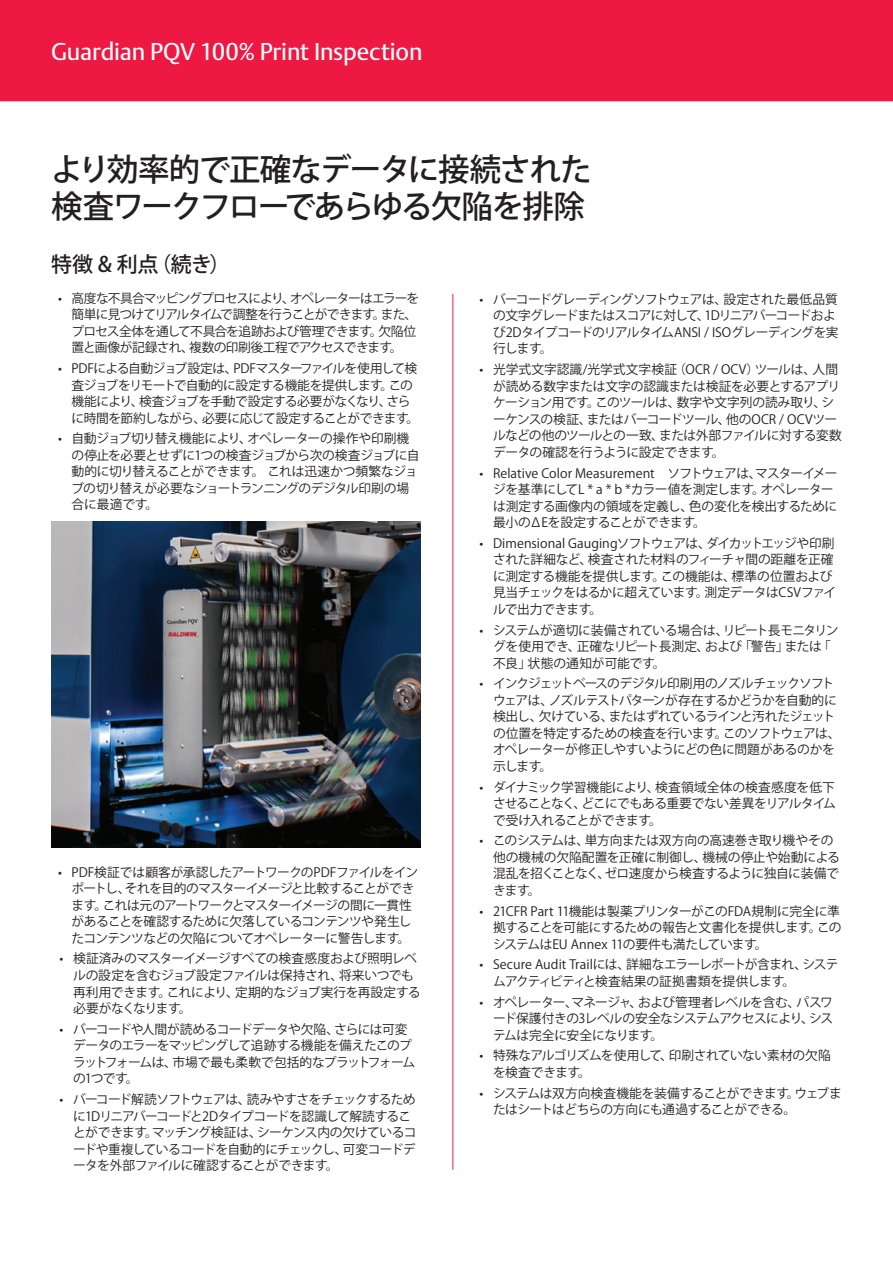
<style>
.page{position:relative;width:893px;height:1263px;background:#fff}
.page>*{position:absolute;margin:0;border:0;box-sizing:border-box;transform-origin:0 0}
.Heading_1{font:500 31.5px/37.8px "Koz Go Pro";letter-spacing:-.055em;color:#231f20}
.t1{font:24px "DTL Argo T";letter-spacing:-.005em;color:#fff}
.Heading_3{font:500 21px "Koz Go Pro";color:#231f20}
.t2{font:12.75px/16.5px "Koz Go Pro";letter-spacing:-.04em;color:#231f20}
.t3{font:12.75px/16.5px "Koz Go Pro";letter-spacing:-.065em;color:#231f20}
.t4{font:12.75px/16.5px "Koz Go Pro";letter-spacing:-.02em;color:#231f20}
</style>
<div class="page">
<div style="left:0;top:0;width:893px;height:101px;background:#ed1943"></div>
<hr style="left:452px;top:294px;width:1px;height:876px;background:#ed1943">
<img style="left:51px;top:522px;width:370px;height:325px">
<p class="t1" style="left:51px;top:37px;width:373px">Guardian PQV 100% Print Inspection</p>
<p class="Heading_1" style="left:51px;top:152px;width:542px">より効率的で正確なデータに接続された検査ワークフローであらゆる欠陥を排除</p>
<p class="Heading_3" style="left:51px;top:251px;width:181px">特徴 &amp; 利点（続き）</p>
<p class="t3" style="left:72px;top:290px;width:349px;text-indent:-14px">• 高度な不具合マッピングプロセスにより、オペレーターはエラーを簡単に見つけてリアルタイムで調整を行うことができます。また、プロセス全体を通して不具合を追跡および管理できます。欠陥位置と画像が記録され、複数の印刷後工程でアクセスできます。</p>
<p class="t2" style="left:72px;top:361px;width:349px;text-indent:-14px">• PDFによる自動ジョブ設定は、PDFマスターファイルを使用して検査ジョブをリモートで自動的に設定する機能を提供します。この機能により、検査ジョブを手動で設定する必要がなくなり、さらに時間を節約しながら、必要に応じて設定することができます。</p>
<p class="t2" style="left:72px;top:431px;width:350px;text-indent:-14px">• 自動ジョブ切り替え機能により、オペレーターの操作や印刷機の停止を必要とせずに1つの検査ジョブから次の検査ジョブに自動的に切り替えることができます。 これは迅速かつ頻繁なジョブの切り替えが必要なショートランニングのデジタル印刷の場合に最適です。</p>
<p class="t2" style="left:72px;top:864px;width:348px;text-indent:-14px">• PDF検証では顧客が承認したアートワークのPDFファイルをインポートし、それを目的のマスターイメージと比較することができます。これは元のアートワークとマスターイメージの間に一貫性があることを確認するために欠落しているコンテンツや発生したコンテンツなどの欠陥についてオペレーターに警告します。</p>
<p class="t2" style="left:73px;top:951px;width:349px;text-indent:-14px">• 検証済みのマスターイメージすべての検査感度および照明レベルの設定を含むジョブ設定ファイルは保持され、将来いつでも再利用できます。これにより、定期的なジョブ実行を再設定する必要がなくなります。</p>
<p class="t2" style="left:73px;top:1021px;width:344px;text-indent:-14px">• バーコードや人間が読めるコードデータや欠陥、さらには可変データのエラーをマッピングして追跡する機能を備えたこのプラットフォームは、市場で最も柔軟で包括的なプラットフォームの1つです。</p>
<p class="t2" style="left:73px;top:1091px;width:345px;text-indent:-14px">• バーコード解読ソフトウェアは、読みやすさをチェックするために1Dリニアバーコードと2Dタイプコードを認識して解読することができます。マッチング検証は、シーケンス内の欠けているコードや重複しているコードを自動的にチェックし、可変コードデータを外部ファイルに確認することができます。</p>
<p class="t2" style="left:493px;top:291px;width:347px;text-indent:-14px">• バーコードグレーディングソフトウェアは、設定された最低品質の文字グレードまたはスコアに対して、1Dリニアバーコードおよび2DタイプコードのリアルタイムANSI / ISOグレーディングを実行します。</p>
<p class="t2" style="left:493px;top:362px;width:350px;text-indent:-14px">• 光学式文字認識/光学式文字検証（OCR / OCV）ツールは、人間が読める数字または文字の認識または検証を必要とするアプリケーション用です。このツールは、数字や文字列の読み取り、シーケンスの検証、またはバーコードツール、他のOCR / OCVツールなどの他のツールとの一致、または外部ファイルに対する変数データの確認を行うように設定できます。</p>
<p class="t4" style="left:493px;top:465px;width:346px;text-indent:-14px">• Relative Color Measurement　ソフトウェアは、マスターイメージを基準にしてL * a * b *カラー値を測定します。オペレーターは測定する画像内の領域を定義し、色の変化を検出するために最小のΔEを設定することができます。</p>
<p class="t2" style="left:493px;top:535px;width:345px;text-indent:-14px">• Dimensional Gaugingソフトウェアは、ダイカットエッジや印刷された詳細など、検査された材料のフィーチャ間の距離を正確に測定する機能を提供します。この機能は、標準の位置および見当チェックをはるかに超えています。測定データはCSVファイルで出力できます。</p>
<p class="t2" style="left:493px;top:622px;width:347px;text-indent:-14px">• システムが適切に装備されている場合は、リピート長モニタリングを使用でき、正確なリピート長測定、および「警告」または「不良」状態の通知が可能です。</p>
<p class="t2" style="left:493px;top:676px;width:349px;text-indent:-14px">• インクジェットベースのデジタル印刷用のノズルチェックソフトウェアは、ノズルテストパターンが存在するかどうかを自動的に検出し、欠けている、またはずれているラインと汚れたジェットの位置を特定するための検査を行います。このソフトウェアは、オペレーターが修正しやすいようにどの色に問題があるのかを示します。</p>
<p class="t2" style="left:493px;top:779px;width:344px;text-align:justify;text-indent:-14px">• ダイナミック学習機能により、検査領域全体の検査感度を低下させることなく、どこにでもある重要でない差異をリアルタイムで受け入れることができます。</p>
<p class="t2" style="left:493px;top:833px;width:348px;text-indent:-14px">• このシステムは、単方向または双方向の高速巻き取り機やその他の機械の欠陥配置を正確に制御し、機械の停止や始動による混乱を招くことなく、ゼロ速度から検査するように独自に装備できます。</p>
<p class="t2" style="left:493px;top:903px;width:350px;text-align:justify;text-indent:-14px">• 21CFR Part 11機能は製薬プリンターがこのFDA規制に完全に準拠することを可能にするための報告と文書化を提供します。このシステムはEU Annex 11の要件も満たしています。</p>
<p class="t2" style="left:493px;top:957px;width:347px;text-indent:-14px">• Secure Audit Trailには、詳細なエラーレポートが含まれ、システムアクティビティと検査結果の証拠書類を提供します。</p>
<p class="t2" style="left:493px;top:994px;width:342px;text-align:justify;text-indent:-14px">• オペレーター、マネージャ、および管理者レベルを含む、パスワード保護付きの3レベルの安全なシステムアクセスにより、システムは完全に安全になります。</p>
<p class="t2" style="left:493px;top:1048px;width:339px;text-indent:-14px">• 特殊なアルゴリズムを使用して、印刷されていない素材の欠陥を検査できます。</p>
<p class="t2" style="left:493px;top:1085px;width:350px;text-indent:-14px">• システムは双方向検査機能を装備することができます。ウェブまたはシートはどちらの方向にも通過することができる。</p>
</div>
